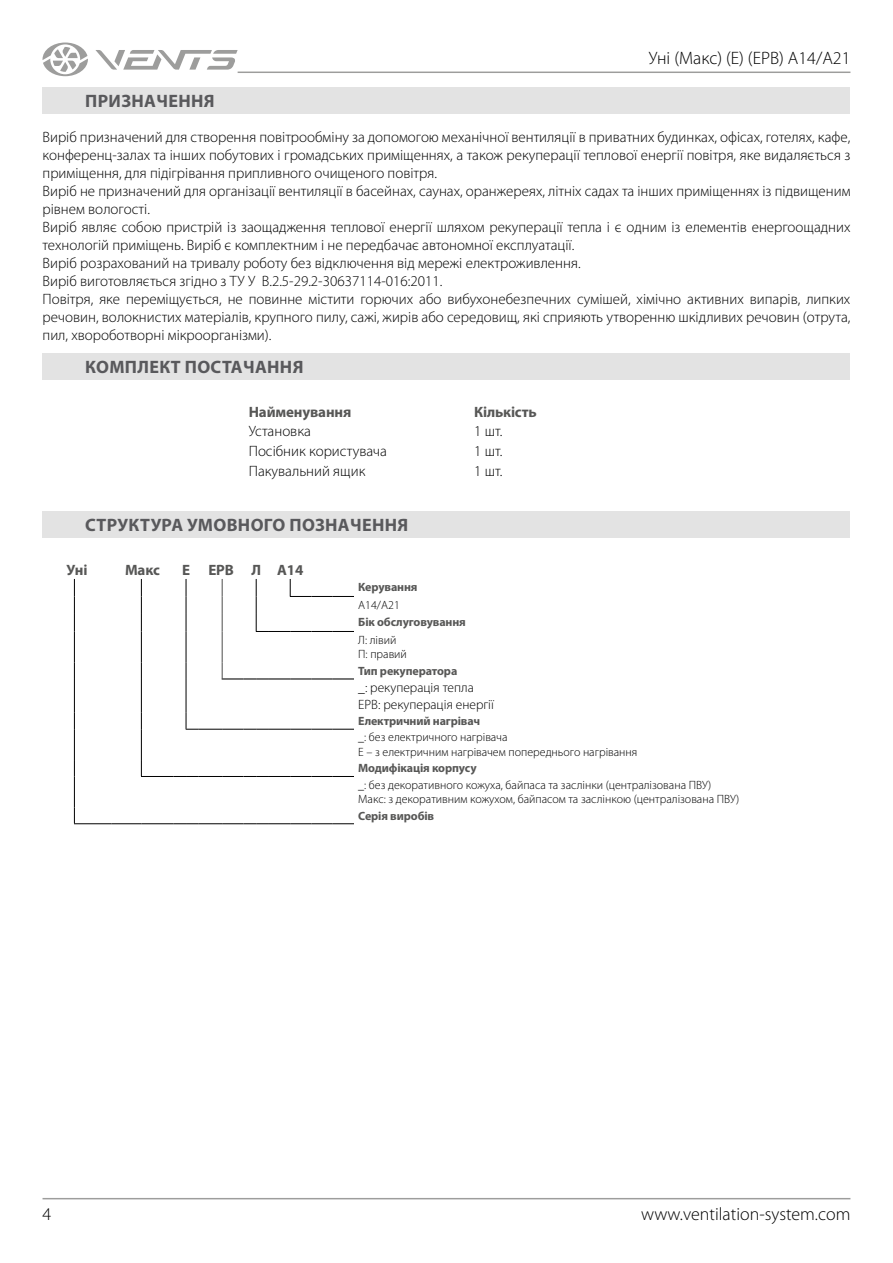
<style>
.page{position:relative;width:893px;height:1263px;background:#fff}
.page>*{position:absolute;margin:0;border:0;box-sizing:border-box;transform-origin:0 0}
.t1{font:700 18px "Myriad Pro";letter-spacing:.02em;color:#59595c}
.t2{font:300 18px "Myriad Pro";color:#000}
.t3{font:300 15px/18px "Myriad Pro";color:#000}
.t4{font:700 15px "Myriad Pro";letter-spacing:-.01em;color:#575756}
.t5{font:300 13.5px/16.2px "Myriad Pro";color:#000}
.t6{font:300 12px/14.4px "Myriad Pro";color:#000}
.t7{font:700 12px "Myriad Pro";letter-spacing:-.01em;color:#575756}
</style>
<div class="page">
<hr style="left:43px;top:1198px;width:807px;height:1px;background:#9d9d9c">
<hr style="left:238px;top:72px;width:612px;height:1px;background:#9d9d9c">
<svg style="left:95px;top:50px;width:143px;height:20px"></svg>
<svg style="left:43px;top:43px;width:45px;height:33px"></svg>
<div style="left:43px;top:353px;width:807px;height:27px;background:#e3e3e3"></div>
<div style="left:43px;top:511px;width:807px;height:27px;background:#e3e3e3"></div>
<svg style="left:186px;top:579px;width:1px;height:52px"></svg>
<hr style="left:186px;top:631px;width:1px;height:31px;background:#000">
<svg style="left:186px;top:662px;width:1px;height:17px"></svg>
<hr style="left:186px;top:679px;width:1px;height:34px;background:#000">
<svg style="left:186px;top:713px;width:168px;height:17px"></svg>
<svg style="left:141px;top:579px;width:1px;height:52px"></svg>
<hr style="left:141px;top:631px;width:1px;height:31px;background:#000">
<svg style="left:141px;top:662px;width:1px;height:17px"></svg>
<hr style="left:141px;top:679px;width:1px;height:34px;background:#000">
<svg style="left:141px;top:713px;width:1px;height:16px"></svg>
<hr style="left:141px;top:729px;width:1px;height:31px;background:#000">
<svg style="left:141px;top:760px;width:1px;height:16px"></svg>
<hr style="left:141px;top:776px;width:32px;height:1px;background:#000">
<svg style="left:173px;top:776px;width:181px;height:1px"></svg>
<svg style="left:74px;top:579px;width:1px;height:52px"></svg>
<hr style="left:74px;top:631px;width:1px;height:31px;background:#000">
<svg style="left:74px;top:662px;width:1px;height:17px"></svg>
<hr style="left:74px;top:679px;width:1px;height:34px;background:#000">
<svg style="left:74px;top:713px;width:1px;height:16px"></svg>
<hr style="left:74px;top:729px;width:1px;height:31px;background:#000">
<svg style="left:74px;top:760px;width:1px;height:16px"></svg>
<hr style="left:74px;top:776px;width:1px;height:31px;background:#000">
<svg style="left:74px;top:807px;width:1px;height:16px"></svg>
<hr style="left:74px;top:823px;width:38px;height:1px;background:#000">
<svg style="left:112px;top:823px;width:29px;height:1px"></svg>
<hr style="left:141px;top:823px;width:32px;height:1px;background:#000">
<svg style="left:173px;top:823px;width:181px;height:1px"></svg>
<svg style="left:222px;top:579px;width:1px;height:52px"></svg>
<hr style="left:222px;top:631px;width:1px;height:31px;background:#575756">
<svg style="left:222px;top:662px;width:132px;height:17px"></svg>
<svg style="left:256px;top:579px;width:98px;height:53px"></svg>
<div style="left:43px;top:87px;width:807px;height:27px;background:#e3e3e3"></div>
<p class="t2" style="left:649px;top:48px;width:203px">Уні (Макс) (Е) (ЕРВ) A14/A21</p>
<p class="t1" style="left:85px;top:89px;width:131px">ПРИЗНАЧЕННЯ</p>
<p class="t3" style="left:43px;top:128px;width:809px">Виріб призначений для створення повітрообміну за допомогою механічної вентиляції в приватних будинках, офісах, готелях, кафе, конференц-залах та інших побутових і громадських приміщеннях, а також рекуперації теплової енергії повітря, яке видаляється з приміщення, для підігрівання припливного очищеного повітря.<br>Виріб не призначений для організації вентиляції в басейнах, саунах, оранжереях, літніх садах та інших приміщеннях із підвищеним рівнем вологості.<br>Виріб являє собою пристрій із заощадження теплової енергії шляхом рекуперації тепла і є одним із елементів енергоощадних технологій приміщень. Виріб є комплектним і не передбачає автономної експлуатації.<br>Виріб розрахований на тривалу роботу без відключення від мережі електроживлення.<br>Виріб виготовляється згідно з ТУ У В.2.5-29.2-30637114-016:2011.<br>Повітря, яке переміщується, не повинне містити горючих або вибухонебезпечних сумішей, хімічно активних випарів, липких речовин, волокнистих матеріалів, крупного пилу, сажі, жирів або середовищ, які сприяють утворенню шкідливих речовин (отрута, пил, хвороботворні мікроорганізми).</p>
<p class="t1" style="left:85px;top:355px;width:220px">КОМПЛЕКТ ПОСТАЧАННЯ</p>
<p class="t4" style="left:249px;top:402px;width:104px">Найменування</p>
<p class="t4" style="left:474px;top:402px;width:64px">Кількість</p>
<p class="t3" style="left:249px;top:423px;width:64px">Установка</p>
<p class="t3" style="left:474px;top:423px;width:30px">1 шт.</p>
<p class="t3" style="left:249px;top:442px;width:140px">Посібник користувача</p>
<p class="t3" style="left:474px;top:442px;width:30px">1 шт.</p>
<p class="t3" style="left:249px;top:462px;width:118px">Пакувальний ящик</p>
<p class="t3" style="left:474px;top:462px;width:30px">1 шт.</p>
<p class="t1" style="left:85px;top:514px;width:325px">СТРУКТУРА УМОВНОГО ПОЗНАЧЕННЯ</p>
<p class="t4" style="left:67px;top:560px;width:22px">Уні</p>
<p class="t4" style="left:125px;top:560px;width:36px">Макс</p>
<p class="t4" style="left:182px;top:560px;width:123px">Е ЕРВ Л A14</p>
<p class="t7" style="left:358px;top:579px;width:61px">Керування</p>
<p class="t6" style="left:358px;top:598px;width:43px">A14/A21</p>
<p class="t7" style="left:358px;top:614px;width:109px">Бік обслуговування</p>
<p class="t6" style="left:358px;top:633px;width:50px">Л: лівий<br>П: правий</p>
<p class="t7" style="left:358px;top:663px;width:101px">Тип рекуператора</p>
<p class="t5" style="left:358px;top:680px;width:137px">_: рекуперація тепла<br>ЕРВ: рекуперація енергії</p>
<p class="t7" style="left:358px;top:713px;width:123px">Електричний нагрівач</p>
<p class="t6" style="left:358px;top:730px;width:281px">_: без електричного нагрівача<br>Е – з електричним нагрівачем попереднього нагрівання</p>
<p class="t7" style="left:358px;top:760px;width:120px">Модифікація корпусу</p>
<p class="t6" style="left:358px;top:778px;width:383px">_: без декоративного кожуха, байпаса та заслінки (централізована ПВУ)<br>Макс: з декоративним кожухом, байпасом та заслінкою (централізована ПВУ)</p>
<p class="t7" style="left:358px;top:808px;width:78px">Серія виробів</p>
<p class="t2" style="left:43px;top:1204px;width:10px">4</p>
<p class="t2" style="left:641px;top:1204px;width:211px">www.ventilation-system.com</p>
</div>
